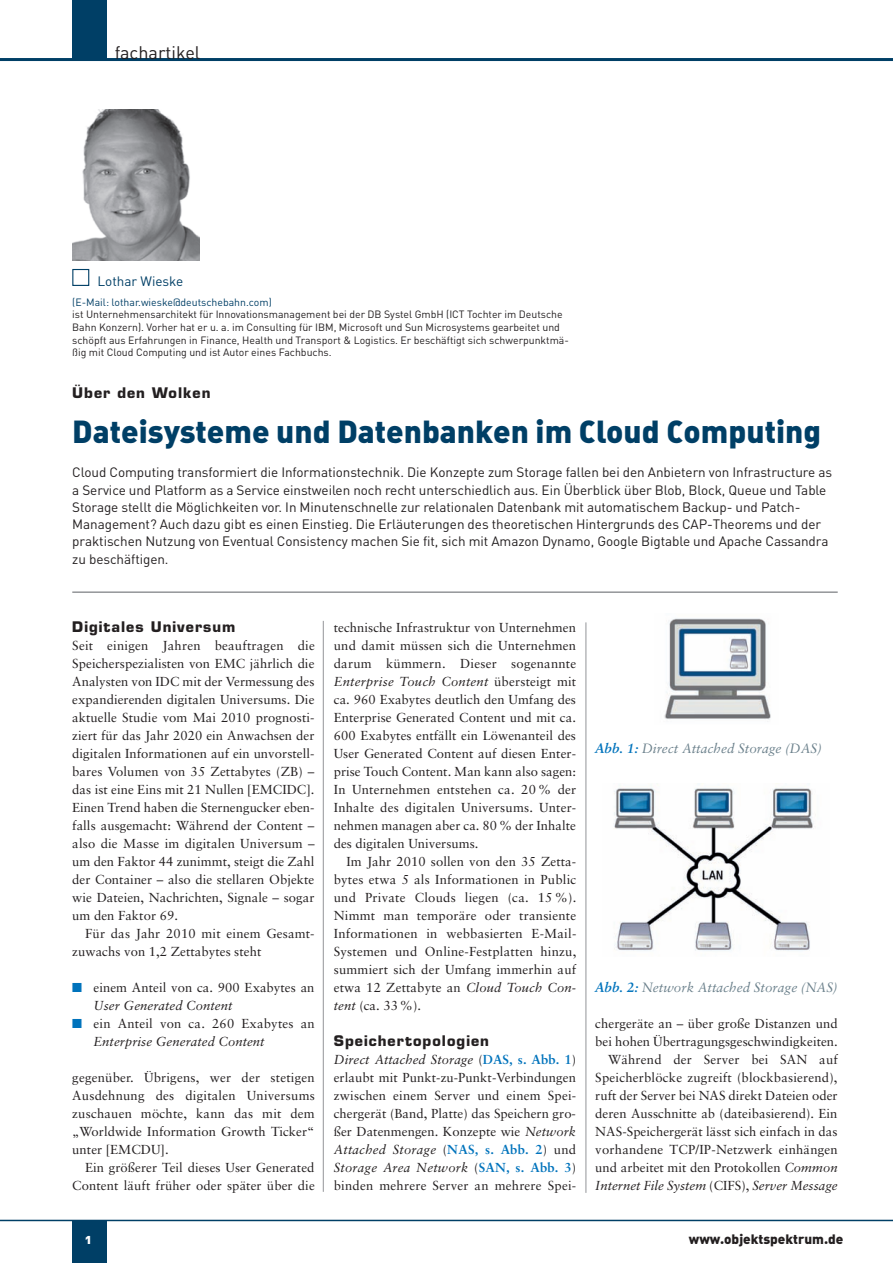
<style>
.page{position:relative;width:893px;height:1263px;background:#fff}
.page>*{position:absolute;margin:0;border:0;box-sizing:border-box;transform-origin:0 0}
.t1{font:31.5px "DIN Black Alternate";color:#003f66}
.t2{font:18px "DIN";color:#231f20}
.t3{font:700 14.25px "Eurostile";letter-spacing:.07em;color:#231f20}
.t4{font:13.5px/17.2px "DIN";letter-spacing:-.005em;color:#231f20}
.t5{font:italic 13.5px "Sabon";color:#6c818c}
.t6{font:13.5px "DIN Black Alternate";color:#231f20}
.t7{font:13.5px "DIN";color:#003f66}
.t8{font:13.5px "DIN Black Alternate";color:#fff}
.t9{font:13.05px/18px "Sabon";letter-spacing:.005em;color:#231f20;text-align:justify}
.t10{font:10.5px/12.6px "DIN";color:#231f20}
.t11{font:10.5px "DIN";color:#003f66}
.s1{color:#0073bc}
.s2{font-style:italic}
.s3{font-weight:700;color:#0073bc}
</style>
<div class="page">
<hr style="left:323px;top:621px;width:1px;height:571px;background:#939598">
<hr style="left:586px;top:622px;width:1px;height:571px;background:#939598">
<img style="left:72px;top:109px;width:128px;height:151px">
<div style="left:72px;top:269px;width:17px;height:17px;border:1px solid #003f66"></div>
<hr style="left:72px;top:591px;width:766px;height:2px;background:#939598">
<div style="left:72px;top:1220px;width:34px;height:43px;background:#003f66"></div>
<div style="left:72px;top:0;width:34px;height:60px;background:#003f66"></div>
<hr style="left:0;top:58px;width:893px;height:3px;background:#003f66">
<hr style="left:0;top:1220px;width:893px;height:1px;background:#003f66">
<img style="left:664px;top:618px;width:107px;height:102px">
<img style="left:614px;top:783px;width:202px;height:168px">
<h2 class="t2" style="left:115px;top:46px;width:87px">fachartikel</h2>
<p class="t7" style="left:98px;top:276px;width:87px">Lothar Wieske</p>
<p class="t11" style="left:72px;top:298px;width:201px">(E-Mail: lothar.wieske@deutschebahn.com)</p>
<p class="t10" style="left:72px;top:310px;width:498px">ist Unternehmensarchitekt für Innovationsmanagement bei der DB Systel GmbH (ICT Tochter im Deutsche Bahn Konzern). Vorher hat er u. a. im Consulting für IBM, Microsoft und Sun Microsystems gearbeitet und schöpft aus Erfahrungen in Finance, Health und Transport &amp; Logistics. Er beschäftigt sich schwerpunktmä&shy;ßig mit Cloud Computing und ist Autor eines Fachbuchs.</p>
<p class="t3" style="left:72px;top:387px;width:140px">Über den Wolken</p>
<h1 class="t1" style="left:72px;top:420px;width:750px">Dateisysteme und Datenbanken im Cloud Computing</h1>
<p class="t4" style="left:72px;top:465px;width:761px">Cloud Computing transformiert die Informationstechnik. Die Konzepte zum Storage fallen bei den Anbietern von Infrastructure as a Service und Platform as a Service einstweilen noch recht unterschiedlich aus. Ein Überblick über Blob, Block, Queue und Table Storage stellt die Möglichkeiten vor. In Minutenschnelle zur relationalen Datenbank mit automatischem Backup- und Patch-Management? Auch dazu gibt es einen Einstieg. Die Erläuterungen des theoretischen Hintergrunds des CAP-Theorems und der praktischen Nutzung von Eventual Consistency machen Sie fit, sich mit Amazon Dynamo, Google Bigtable und Apache Cassandra zu beschäftigen.</p>
<p class="t3" style="left:72px;top:621px;width:165px">Digitales Universum</p>
<p class="t9" style="left:72px;top:637px;width:244px">Seit einigen Jahren beauftragen die Speicherspezialisten von EMC jährlich die Analysten von IDC mit der Vermessung des expandierenden digitalen Universums. Die aktuelle Studie vom Mai 2010 prognosti&shy;ziert für das Jahr 2020 ein Anwachsen der digitalen Informationen auf ein unvorstell&shy;bares Volumen von 35 Zettabytes (ZB) – das ist eine Eins mit 21 Nullen [EMCIDC].<br>Einen Trend haben die Sternengucker eben&shy;falls ausgemacht: Während der Content – also die Masse im digitalen Universum – um den Faktor 44 zunimmt, steigt die Zahl der Container – also die stellaren Objekte wie Dateien, Nachrichten, Signale – sogar um den Faktor 69.</p>
<p class="t9" style="left:72px;top:925px;width:244px;text-indent:13px">Für das Jahr 2010 mit einem Gesamt - zuwachs von 1,2 Zettabytes steht</p>
<p class="t9" style="left:94px;top:979px;width:222px;text-indent:-21px"><span class="s1">■</span> einem Anteil von ca. 900 Exabytes an<br><span class="s2">User Generated Content</span></p>
<p class="t9" style="left:94px;top:1015px;width:223px;text-indent:-21px"><span class="s1">■</span> ein Anteil von ca. 260 Exabytes an<br><span class="s2">Enterprise Generated Content</span></p>
<p class="t9" style="left:72px;top:1069px;width:244px">gegenüber. Übrigens, wer der stetigen Ausdehnung des digitalen Universums zuschauen möchte, kann das mit dem „Worldwide Information Growth Ticker“ unter [EMCDU].</p>
<p class="t9" style="left:72px;top:1159px;width:244px;text-align:right">Ein größerer Teil dieses User Generated<br>Content läuft früher oder später über die</p>
<p class="t9" style="left:334px;top:619px;width:244px">technische Infrastruktur von Unternehmen und damit müssen sich die Unternehmen darum kümmern. Dieser sogenannte <span class="s2">Enterprise Touch Content</span> übersteigt mit ca. 960 Exabytes deutlich den Umfang des Enterprise Generated Content und mit ca.<br>600 Exabytes entfällt ein Löwenanteil des User Generated Content auf diesen Enter - prise Touch Content. Man kann also sagen:<br>In Unternehmen entstehen ca. 20 % der Inhalte des digitalen Universums. Unter - neh men managen aber ca. 80 % der Inhalte des digitalen Universums.</p>
<p class="t9" style="left:334px;top:853px;width:244px;text-indent:13px">Im Jahr 2010 sollen von den 35 Zetta - bytes etwa 5 als Informationen in Public und Private Clouds liegen (ca. 15 %).<br>Nimmt man temporäre oder transiente Informationen in webbasierten E-Mail-Systemen und Online-Festplatten hinzu, summiert sich der Umfang immerhin auf etwa 12 Zettabyte an <span class="s2">Cloud Touch Con - tent</span> (ca. 33 %).</p>
<p class="t3" style="left:334px;top:1035px;width:157px">Speichertopologien</p>
<p class="t9" style="left:334px;top:1051px;width:244px"><span class="s2">Direct Attached Storage</span> (<span class="s3">DAS, s. Abb. 1</span>) erlaubt mit Punkt-zu-Punkt-Verbindungen zwischen einem Server und einem Spei - chergerät (Band, Platte) das Speichern gro&shy;ßer Datenmengen. Konzepte wie <span class="s2">Net work Attached Storage</span> (<span class="s3">NAS, s. Abb. 2</span>) und <span class="s2">Storage Area Network</span> (<span class="s3">SAN, s. Abb. 3</span>) binden mehrere Server an mehrere Spei -</p>
<p class="t5" style="left:595px;top:743px;width:228px"><span class="s3">Abb. 1:</span> Direct Attached Storage (DAS)</p>
<p class="t5" style="left:595px;top:981px;width:244px"><span class="s3">Abb. 2:</span> Network Attached Storage (NAS)</p>
<p class="t9" style="left:595px;top:1015px;width:244px;text-align:right">cher geräte an – über große Distanzen und bei hohen Übertragungsgeschwindigkeiten.<br>Während der Server bei SAN auf Speicherblöcke zugreift (blockbasierend), ruft der Server bei NAS direkt Dateien oder deren Ausschnitte ab (dateibasierend). Ein NAS-Speichergerät lässt sich einfach in das vorhandene TCP/IP-Netzwerk einhängen und arbeitet mit den Protokollen <span class="s2">Common Internet File System</span> (CIFS), <span class="s2">Server Message</span></p>
<p class="t8" style="left:85px;top:1234px;width:8px">1</p>
<p class="t6" style="left:689px;top:1234px;width:156px">www.objektspektrum.de</p>
</div>
